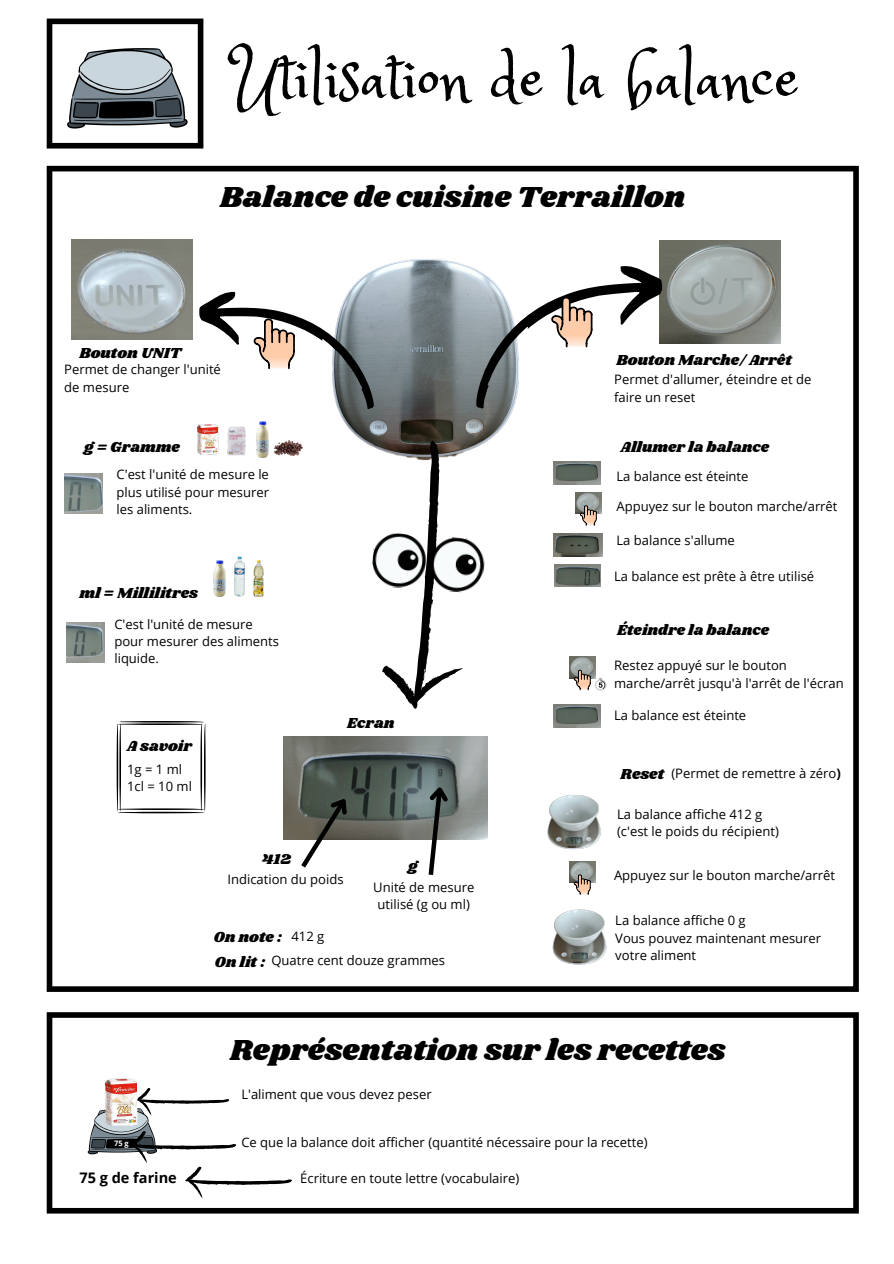
<style>
.page{position:relative;width:894px;height:1264px;background:#fff}
.page>*{position:absolute;margin:0;border:0;box-sizing:border-box;transform-origin:0 0}
.t1{font:67.5px "Princess Sofia";color:#000}
.t2{font:30px "Shrikhand";color:#000}
.t3{font:15px/25.2px "Shrikhand";color:#000}
.t4{font:700 14.55px "Open Sans";color:#000}
.t5{font:13.05px/17.4px "Open Sans";color:#000}
.t6{font:700 7.5px "Open Sans";color:#fff}
.s1{font-family:"Shrikhand";font-size:15px}
.s2{font-weight:700}
</style>
<div class="page">
<div style="left:47px;top:171px;width:5px;height:815px;background:#000"></div>
<div style="left:853px;top:171px;width:5px;height:815px;background:#000"></div>
<div style="left:47px;top:166px;width:811px;height:5px;background:#000"></div>
<div style="left:47px;top:986px;width:811px;height:5px;background:#000"></div>
<div style="left:47px;top:1017px;width:5px;height:190px;background:#000"></div>
<div style="left:853px;top:1017px;width:5px;height:190px;background:#000"></div>
<div style="left:47px;top:1012px;width:811px;height:5px;background:#000"></div>
<div style="left:47px;top:1207px;width:811px;height:6px;background:#000"></div>
<div style="left:47px;top:24px;width:5px;height:119px;background:#000"></div>
<div style="left:198px;top:24px;width:5px;height:119px;background:#000"></div>
<div style="left:47px;top:19px;width:156px;height:5px;background:#000"></div>
<div style="left:47px;top:143px;width:156px;height:5px;background:#000"></div>
<svg style="left:67px;top:48px;width:121px;height:81px"></svg>
<img style="left:339px;top:259px;width:174px;height:191px">
<img style="left:72px;top:239px;width:120px;height:101px">
<img style="left:659px;top:240px;width:121px;height:103px">
<svg style="left:380px;top:440px;width:92px;height:269px"></svg>
<img style="left:372px;top:532px;width:113px;height:61px">
<svg style="left:447px;top:245px;width:227px;height:166px"></svg>
<svg style="left:189px;top:275px;width:207px;height:136px"></svg>
<img style="left:64px;top:473px;width:38px;height:40px">
<img style="left:67px;top:622px;width:37px;height:40px">
<img style="left:227px;top:426px;width:19px;height:30px">
<img style="left:274px;top:440px;width:29px;height:16px">
<img style="left:197px;top:424px;width:22px;height:31px">
<img style="left:256px;top:421px;width:13px;height:37px">
<img style="left:253px;top:560px;width:11px;height:37px">
<img style="left:234px;top:556px;width:11px;height:41px">
<img style="left:213px;top:560px;width:13px;height:37px">
<img style="left:554px;top:564px;width:46px;height:22px">
<img style="left:553px;top:462px;width:47px;height:22px">
<img style="left:575px;top:492px;width:26px;height:21px">
<svg style="left:579px;top:505px;width:17px;height:20px"></svg>
<img style="left:553px;top:533px;width:49px;height:23px">
<img style="left:569px;top:656px;width:26px;height:22px">
<img style="left:553px;top:704px;width:47px;height:23px">
<svg style="left:573px;top:670px;width:33px;height:20px"></svg>
<svg style="left:117px;top:721px;width:88px;height:92px"></svg>
<img style="left:569px;top:861px;width:26px;height:21px">
<svg style="left:573px;top:874px;width:17px;height:20px"></svg>
<img style="left:547px;top:795px;width:54px;height:55px">
<img style="left:552px;top:909px;width:55px;height:56px">
<img style="left:104px;top:1078px;width:33px;height:9px">
<img style="left:283px;top:736px;width:204px;height:103px">
<svg style="left:425px;top:780px;width:28px;height:95px"></svg>
<svg style="left:297px;top:788px;width:61px;height:80px"></svg>
<svg style="left:88px;top:1087px;width:204px;height:112px"></svg>
<h1 class="t1" style="left:233px;top:33px;width:567px">Utilisation de la balance</h1>
<h2 class="t2" style="left:220px;top:176px;width:466px">Balance de cuisine Terraillon</h2>
<p class="t3" style="left:79px;top:341px;width:103px">Bouton UNIT</p>
<p class="t5" style="left:64px;top:360px;width:158px">Permet de changer l'unité de mesure</p>
<p class="t3" style="left:84px;top:434px;width:97px">g = Gramme</p>
<p class="t5" style="left:116px;top:465px;width:154px;text-align:justify">C'est l'unité de mesure le plus utilisé pour mesurer les aliments.</p>
<p class="t3" style="left:79px;top:581px;width:120px">ml = Millilitres</p>
<p class="t5" style="left:114px;top:615px;width:166px">C'est l'unité de mesure pour mesurer des aliments liquide.</p>
<p class="t3" style="left:127px;top:734px;width:67px">A savoir</p>
<p class="t5" style="left:127px;top:760px;width:66px">1g = 1 ml<br>1cl = 10 ml</p>
<p class="t3" style="left:347px;top:711px;width:49px">Ecran</p>
<p class="t3" style="left:262px;top:847px;width:31px">412</p>
<p class="t5" style="left:227px;top:870px;width:118px">Indication du poids</p>
<p class="t3" style="left:408px;top:853px;width:11px">g</p>
<p class="t5" style="left:373px;top:878px;width:103px;text-align:center">Unité de mesure utilisé (g ou ml)</p>
<p class="t3" style="left:214px;top:924px;width:70px">On note :<br>On lit :</p>
<p class="t5" style="left:271px;top:924px;width:175px;line-height:23.9px;text-indent:20px">412 g<br>Quatre cent douze grammes</p>
<p class="t3" style="left:616px;top:348px;width:177px">Bouton Marche/ Arrêt</p>
<p class="t5" style="left:614px;top:370px;width:199px">Permet d'allumer, éteindre et de faire un reset</p>
<p class="t3" style="left:620px;top:435px;width:150px">Allumer la balance</p>
<p class="t5" style="left:616px;top:467px;width:133px">La balance est éteinte</p>
<p class="t5" style="left:616px;top:497px;width:222px">Appuyez sur le bouton marche/arrêt</p>
<p class="t5" style="left:616px;top:531px;width:120px">La balance s'allume</p>
<p class="t5" style="left:614px;top:567px;width:202px">La balance est prête à être utilisé</p>
<p class="t3" style="left:617px;top:618px;width:153px">Éteindre la balance</p>
<p class="t5" style="left:614px;top:656px;width:231px">Restez appuyé sur le bouton marche/arrêt jusqu'à l'arrêt de l'écran</p>
<p class="t5" style="left:614px;top:706px;width:133px">La balance est éteinte</p>
<p class="t5" style="left:620px;top:764px;width:222px"><span class="s1">Reset</span> (Permet de remettre à zéro<span class="s2">)</span></p>
<p class="t5" style="left:617px;top:804px;width:163px">La balance affiche 412 g (c'est le poids du récipient)</p>
<p class="t5" style="left:614px;top:866px;width:222px">Appuyez sur le bouton marche/arrêt</p>
<p class="t5" style="left:615px;top:911px;width:207px">La balance affiche 0 g<br>Vous pouvez maintenant mesurer votre aliment</p>
<h2 class="t2" style="left:230px;top:1029px;width:497px">Représentation sur les recettes</h2>
<p class="t5" style="left:241px;top:1085px;width:192px">L'aliment que vous devez peser</p>
<p class="t6" style="left:114px;top:1137px;width:16px">75 g</p>
<p class="t5" style="left:241px;top:1133px;width:407px">Ce que la balance doit afficher (quantité nécessaire pour la recette)</p>
<p class="t5" style="left:300px;top:1168px;width:220px">Écriture en toute lettre (vocabulaire)</p>
<p class="t4" style="left:79px;top:1167px;width:99px">75 g de farine</p>
</div>
